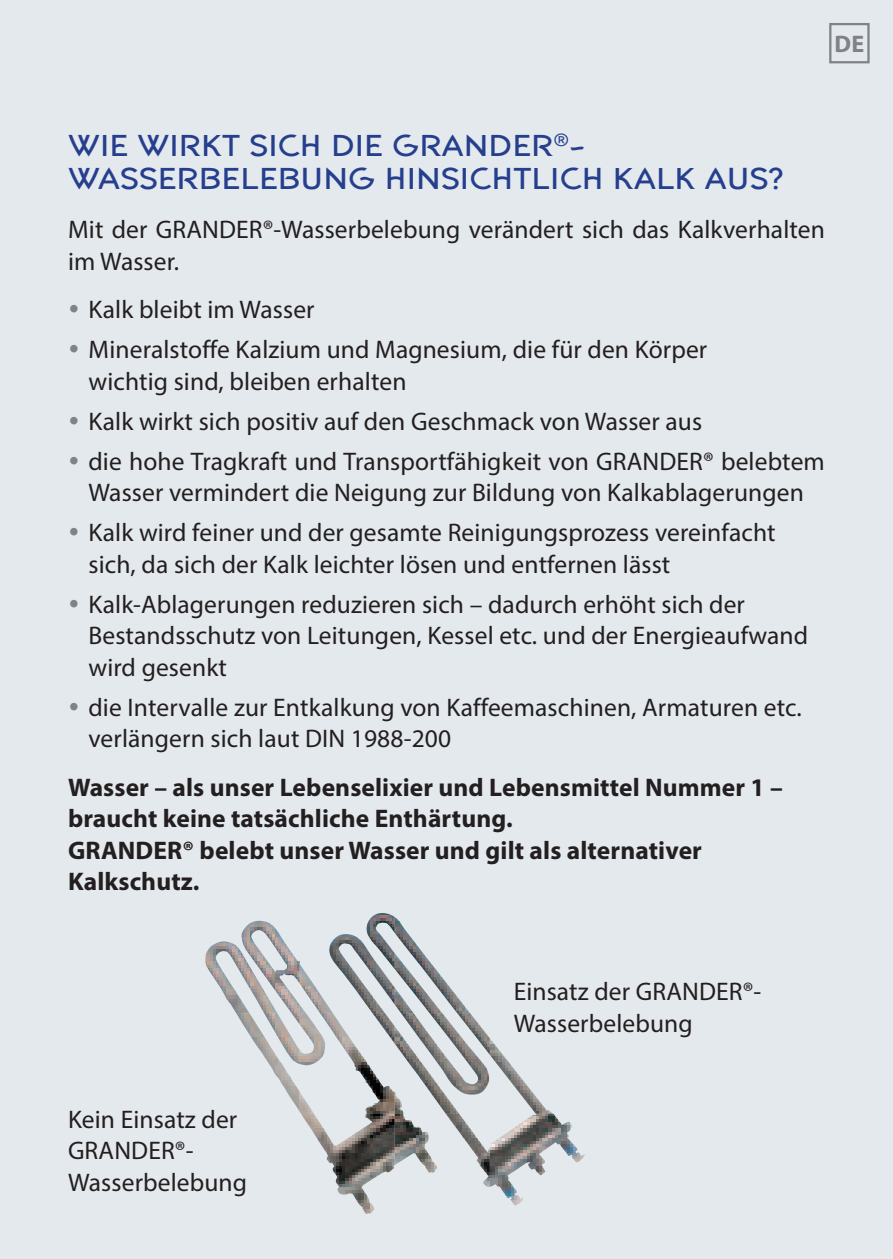
<style>
.page{position:relative;width:893px;height:1259px;background:#e4e9ed}
.page>*{position:absolute;margin:0;border:0;box-sizing:border-box;transform-origin:0 0}
.t1{font:30px/33px "Grander";letter-spacing:.005em;color:#253f8e}
.t2{font:25.5px/31.5px "Myriad Pro";letter-spacing:.005em;color:#231f20}
.t3{font:700 25.5px/31.5px "Myriad Pro";letter-spacing:.005em;color:#231f20}
.t4{font:700 24px "Myriad Pro";color:#808285}
.s1{color:#808285}
</style>
<div class="page">
<img style="left:395px;top:917px;width:75px;height:96px">
<img style="left:299px;top:913px;width:96px;height:100px">
<img style="left:205px;top:920px;width:94px;height:93px">
<img style="left:490px;top:1039px;width:62px;height:74px">
<img style="left:299px;top:1013px;width:191px;height:100px">
<img style="left:236px;top:1013px;width:63px;height:98px">
<img style="left:490px;top:1113px;width:95px;height:92px">
<img style="left:395px;top:1113px;width:95px;height:74px">
<img style="left:301px;top:1113px;width:94px;height:101px">
<div style="left:829px;top:23px;width:41px;height:40px;border:2px solid #808285"></div>
<p class="t4" style="left:835px;top:32px;width:31px">DE</p>
<p class="t1" style="left:68px;top:130px;width:718px">WIE WIRKT SICH DIE GRANDER<sup>®</sup>-<br>WASSERBELEBUNG HINSICHTLICH KALK AUS?</p>
<p class="t2" style="left:68px;top:216px;width:758px">Mit der GRANDER®-Wasserbelebung verändert sich das Kalkverhalten im Wasser.</p>
<p class="t2" style="left:68px;top:296px;width:248px"><span class="s1">•</span> Kalk bleibt im Wasser</p>
<p class="t2" style="left:88px;top:336px;width:620px;text-indent:-20px"><span class="s1">•</span> Mineralstoffe Kalzium und Magnesium, die für den Körper wichtig sind, bleiben erhalten</p>
<p class="t2" style="left:68px;top:407px;width:636px"><span class="s1">•</span> Kalk wirkt sich positiv auf den Geschmack von Wasser aus</p>
<p class="t2" style="left:68px;top:447px;width:758px;text-align:center"><span class="s1">•</span> die hohe Tragkraft und Transportfähigkeit von GRANDER® belebtem<br>Wasser vermindert die Neigung zur Bildung von Kalkablagerungen</p>
<p class="t2" style="left:88px;top:519px;width:689px;text-indent:-20px"><span class="s1">•</span> Kalk wird feiner und der gesamte Reinigungsprozess vereinfacht sich, da sich der Kalk leichter lösen und entfernen lässt</p>
<p class="t2" style="left:88px;top:590px;width:721px;text-indent:-20px"><span class="s1">•</span> Kalk-Ablagerungen reduzieren sich – dadurch erhöht sich der<br>Bestandsschutz von Leitungen, Kessel etc. und der Energieaufwand wird gesenkt</p>
<p class="t2" style="left:88px;top:693px;width:715px;text-indent:-20px"><span class="s1">•</span> die Intervalle zur Entkalkung von Kaffeemaschinen, Armaturen etc. verlängern sich laut DIN 1988-200</p>
<p class="t3" style="left:68px;top:772px;width:716px">Wasser – als unser Lebenselixier und Lebensmittel Nummer 1 – braucht keine tatsächliche Enthärtung.<br>GRANDER® belebt unser Wasser und gilt als alternativer Kalkschutz.</p>
<p class="t2" style="left:68px;top:1105px;width:181px">Kein Einsatz der<br>GRANDER®-<br>Wasserbelebung</p>
<p class="t2" style="left:514px;top:978px;width:249px">Einsatz der GRANDER®-<br>Wasserbelebung</p>
</div>
